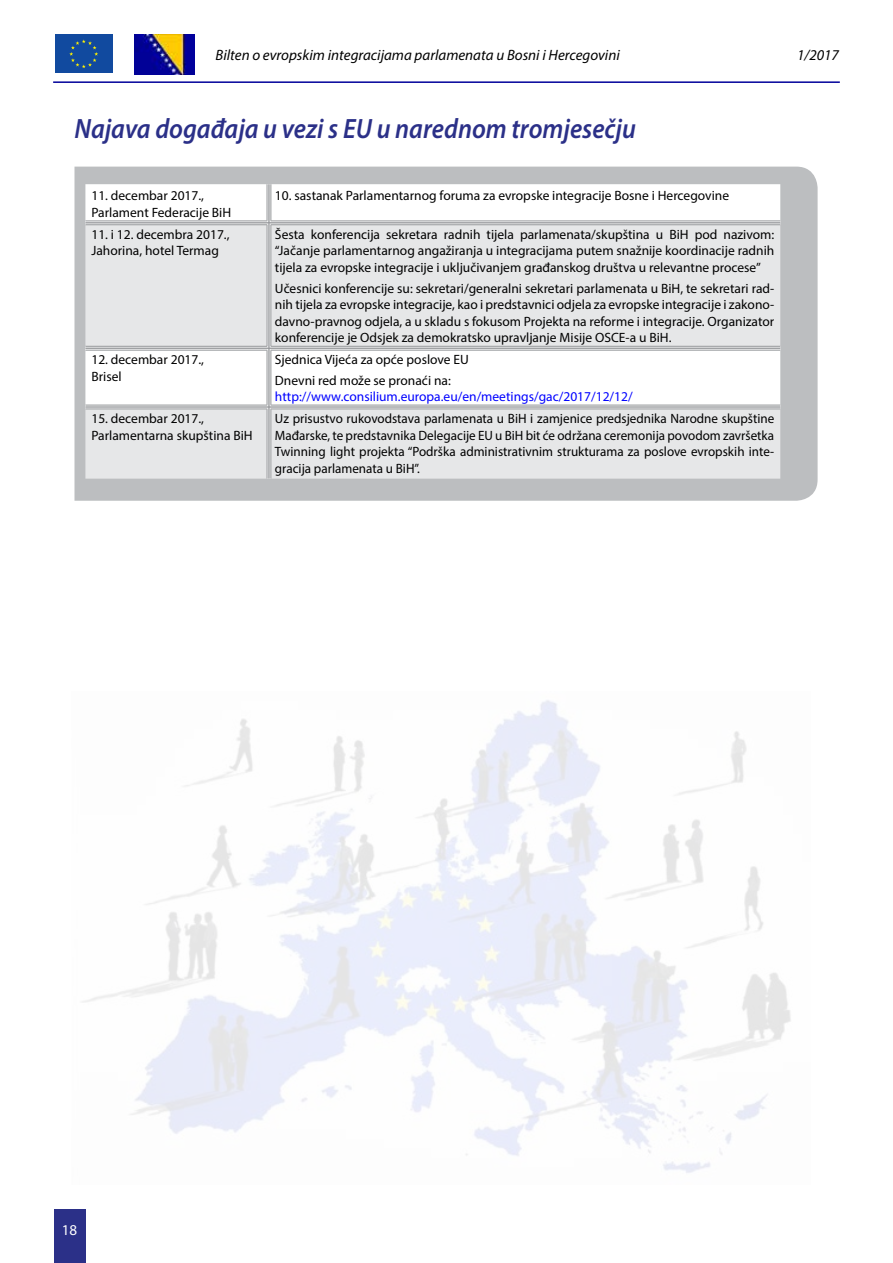
<style>
.page{position:relative;width:893px;height:1263px;background:#fff}
.page>*{position:absolute;margin:0;border:0;box-sizing:border-box;transform-origin:0 0}
.t1{font:italic 600 28.05px "Myriad Pro";color:#2b3088;scale:.91 1}
.t2{font:italic 15px "Myriad Pro";color:#000}
.t3{font:15px "Myriad Pro";color:#fff}
.t4{font:13.5px/16.5px "Myriad Pro";color:#000}
.t5{font:13.5px "Myriad Pro";color:#00f}
</style>
<div class="page">
<div style="left:54px;top:1209px;width:31px;height:54px;background:#2b3088"></div>
<hr style="left:53px;top:81px;width:787px;height:2px;background:#00019a">
<div style="left:54px;top:34px;width:60px;height:40px;background:#114a9f"></div>
<svg style="left:69px;top:39px;width:29px;height:29px"></svg>
<img style="left:135px;top:35px;width:59px;height:39px">
<div style="left:74px;top:167px;width:744px;height:334px;background:#bcbec0"></div>
<svg style="left:82px;top:700px;width:709px;height:473px"></svg>
<svg style="left:85px;top:184px;width:695px;height:221px"></svg>
<div style="left:85px;top:225px;width:695px;height:121px;background:#e6e7e8"></div>
<div style="left:85px;top:410px;width:695px;height:69px;background:#e6e7e8"></div>
<hr style="left:267px;top:184px;width:4px;height:37px;background:#bcbebf">
<hr style="left:267px;top:225px;width:4px;height:121px;background:#bcbebf">
<hr style="left:267px;top:350px;width:4px;height:55px;background:#bcbebf">
<hr style="left:85px;top:405px;width:184px;height:4px;background:#c2c3c5">
<hr style="left:269px;top:405px;width:511px;height:4px;background:#c2c3c5">
<hr style="left:267px;top:409px;width:4px;height:70px;background:#bcbebf">
<hr style="left:85px;top:221px;width:184px;height:4px;background:#cbcccd">
<hr style="left:269px;top:221px;width:511px;height:4px;background:#cbcccd">
<hr style="left:85px;top:346px;width:184px;height:4px;background:#d9dadb">
<hr style="left:269px;top:346px;width:511px;height:4px;background:#d9dadb">
<hr style="left:267px;top:184px;width:1px;height:37px;background:#939598">
<hr style="left:268px;top:184px;width:2px;height:38px;background:#939598">
<hr style="left:271px;top:184px;width:1px;height:37px;background:#939598">
<hr style="left:267px;top:225px;width:1px;height:121px;background:#939598">
<hr style="left:268px;top:223px;width:2px;height:125px;background:#939598">
<hr style="left:271px;top:225px;width:1px;height:121px;background:#939598">
<hr style="left:267px;top:350px;width:1px;height:55px;background:#939598">
<hr style="left:268px;top:349px;width:2px;height:57px;background:#939598">
<hr style="left:271px;top:350px;width:1px;height:55px;background:#939598">
<hr style="left:85px;top:405px;width:182px;height:1px;background:#939598">
<hr style="left:85px;top:406px;width:185px;height:2px;background:#939598">
<hr style="left:85px;top:409px;width:182px;height:1px;background:#939598">
<hr style="left:271px;top:405px;width:509px;height:1px;background:#939598">
<hr style="left:268px;top:406px;width:512px;height:2px;background:#939598">
<hr style="left:271px;top:409px;width:509px;height:1px;background:#939598">
<hr style="left:267px;top:409px;width:1px;height:70px;background:#939598">
<hr style="left:268px;top:408px;width:2px;height:71px;background:#939598">
<hr style="left:271px;top:409px;width:1px;height:70px;background:#939598">
<hr style="left:85px;top:221px;width:182px;height:1px;background:#939598">
<hr style="left:85px;top:222px;width:185px;height:1px;background:#939598">
<hr style="left:85px;top:224px;width:182px;height:1px;background:#939598">
<hr style="left:271px;top:221px;width:509px;height:1px;background:#939598">
<hr style="left:268px;top:222px;width:512px;height:1px;background:#939598">
<hr style="left:271px;top:224px;width:509px;height:1px;background:#939598">
<hr style="left:85px;top:346px;width:182px;height:1px;background:#939598">
<hr style="left:85px;top:348px;width:185px;height:1px;background:#939598">
<hr style="left:85px;top:350px;width:182px;height:1px;background:#939598">
<hr style="left:271px;top:346px;width:509px;height:1px;background:#939598">
<hr style="left:268px;top:348px;width:512px;height:1px;background:#939598">
<hr style="left:271px;top:350px;width:509px;height:1px;background:#939598">
<p class="t2" style="left:216px;top:46px;width:406px">Bilten o evropskim integracijama parlamenata u Bosni i Hercegovini</p>
<p class="t2" style="left:797px;top:46px;width:43px">1/2017</p>
<h1 class="t1" style="left:74px;top:111px;width:618px">Najava događaja u vezi s EU u narednom tromjesečju</h1>
<p class="t4" style="left:91px;top:187px;width:141px">11. decembar 2017.,<br>Parlament Federacije BiH</p>
<p class="t4" style="left:275px;top:187px;width:456px">10. sastanak Parlamentarnog foruma za evropske integracije Bosne i Hercegovine</p>
<p class="t4" style="left:91px;top:226px;width:140px">11. i 12. decembra 2017.,<br>Jahorina, hotel Termag</p>
<p class="t4" style="left:275px;top:226px;width:501px;text-align:justify">Šesta konferencija sekretara radnih tijela parlamenata/skupština u BiH pod nazivom: “Jačanje parlamentarnog angažiranja u integracijama putem snažnije koordinacije radnih tijela za evropske integracije i uključivanjem građanskog društva u relevantne procese”</p>
<p class="t4" style="left:275px;top:280px;width:501px;text-align:justify">Učesnici konferencije su: sekretari/generalni sekretari parlamenata u BiH, te sekretari rad&shy;nih tijela za evropske integracije, kao i predstavnici odjela za evropske integracije i zakono&shy;davno-pravnog odjela, a u skladu s fokusom Projekta na reforme i integracije. Organizator konferencije je Odsjek za demokratsko upravljanje Misije OSCE-a u BiH.</p>
<p class="t4" style="left:91px;top:351px;width:114px">12. decembar 2017.,<br>Brisel</p>
<p class="t4" style="left:275px;top:349px;width:195px;line-height:20.7px">Sjednica Vijeća za opće poslove EU<br>Dnevni red može se pronaći na:</p>
<p class="t5" style="left:275px;top:388px;width:359px">http://www.consilium.europa.eu/en/meetings/gac/2017/12/12/</p>
<p class="t4" style="left:91px;top:410px;width:163px">15. decembar 2017.,<br>Parlamentarna skupština BiH</p>
<p class="t4" style="left:275px;top:410px;width:501px;text-align:justify">Uz prisustvo rukovodstava parlamenata u BiH i zamjenice predsjednika Narodne skupštine Mađarske, te predstavnika Delegacije EU u BiH bit će održana ceremonija povodom završetka Twinning light projekta “Podrška administrativnim strukturama za poslove evropskih inte&shy;gracija parlamenata u BiH”.</p>
<p class="t3" style="left:62px;top:1221px;width:17px">18</p>
</div>
